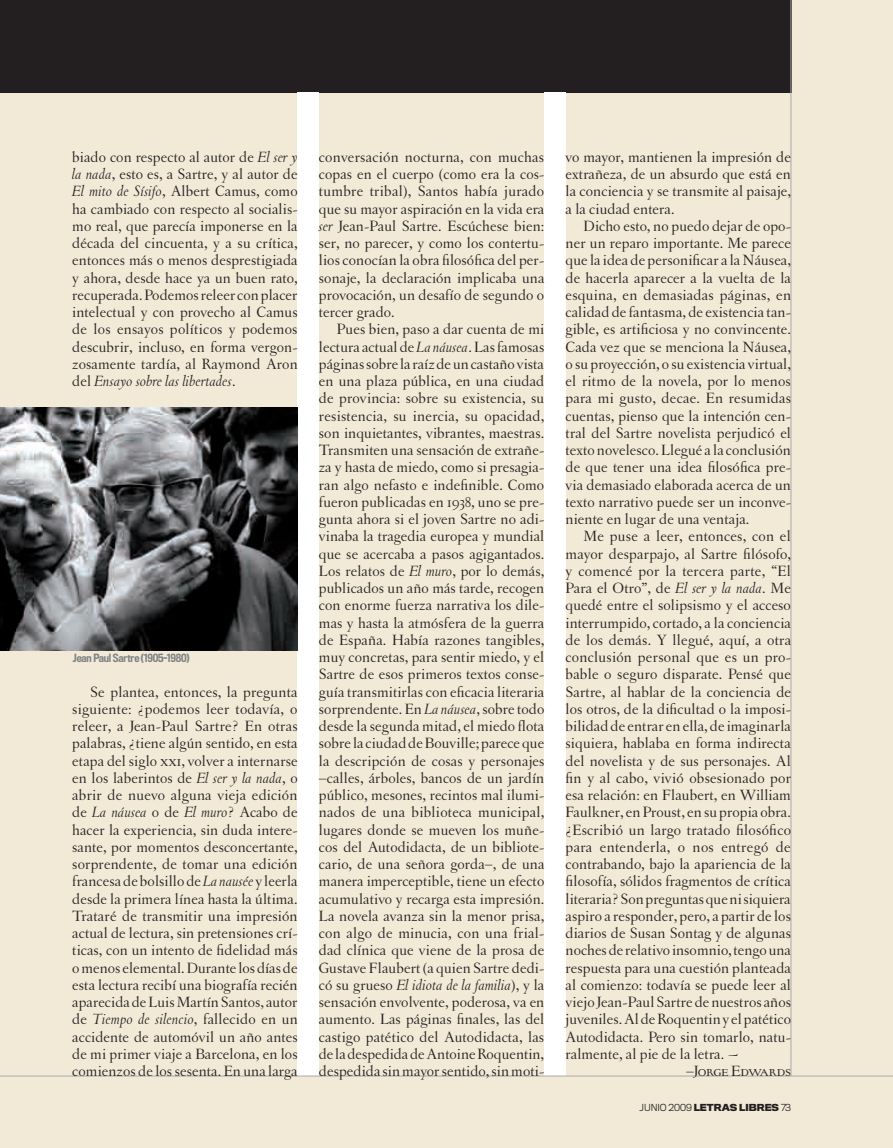
<style>
.page{position:relative;width:893px;height:1148px;background:#f2ead7}
.page>*{position:absolute;margin:0;border:0;box-sizing:border-box;transform-origin:0 0}
.t1{font:15.75px/17.2px "Letras Oldstyle";letter-spacing:.005em;color:#231f20;text-align:justify}
.t2{font:15.75px "Letras Oldstyle Expert";letter-spacing:-.03em;color:#231f20}
.t3{font:500 10.5px "Titling Gothic FB Cond";letter-spacing:-.02em;color:#808285}
.t4{font:700 9px "Titling Gothic FB Normal";color:#231f20}
.s1{font-style:italic}
.s2{font-family:"Letras Oldstyle Expert"}
.s3{font-weight:300}
</style>
<div class="page">
<div style="left:0;top:0;width:791px;height:93px;background:#231f20"></div>
<hr style="left:791px;top:0;width:1px;height:1076px;background:#a8a9ad">
<div style="left:298px;top:93px;width:21px;height:983px;background:#fff"></div>
<div style="left:544px;top:93px;width:21px;height:983px;background:#fff"></div>
<hr style="left:0;top:1076px;width:893px;height:1px;background:#a8a9ad">
<img style="left:0;top:408px;width:298px;height:242px">
<p class="t1" style="left:72px;top:148px;width:227px">biado con respecto al autor de <span class="s1">El ser y la nada</span>, esto es, a Sartre, y al autor de <span class="s1">El mito de Sísifo</span>, Albert Camus, como ha cambiado con respecto al socialis&shy;mo real, que parecía imponerse en la década del cincuenta, y a su crítica, entonces más o menos desprestigiada y ahora, desde hace ya un buen rato, recuperada. Podemos releer con placer intelectual y con provecho al Camus de los ensayos políticos y podemos descubrir, incluso, en forma vergon&shy;zosamente tardía, al Raymond Aron del <span class="s1">Ensayo sobre las libertades</span>.</p>
<p class="t3" style="left:73px;top:651px;width:118px">Jean Paul Sartre (1905-1980)</p>
<p class="t1" style="left:72px;top:683px;width:227px;text-indent:18px">Se plantea, entonces, la pregunta siguiente: ¿podemos leer todavía, o releer, a Jean-Paul Sartre? En otras palabras, ¿tiene algún sentido, en esta etapa del siglo <span class="s2">xxi</span>, volver a internarse en los laberintos de <span class="s1">El ser y la nada</span>, o abrir de nuevo alguna vieja edición de <span class="s1">La náusea</span> o de <span class="s1">El muro</span>? Acabo de hacer la experiencia, sin duda intere&shy;sante, por momentos desconcertante, sorprendente, de tomar una edición francesa de bolsillo de <span class="s1">La nausée</span> y leerla desde la primera línea hasta la última.<br>Trataré de transmitir una impresión actual de lectura, sin pretensiones crí&shy;ticas, con un intento de fidelidad más o menos elemental. Durante los días de esta lectura recibí una biografía recién aparecida de Luis Martín Santos, autor de <span class="s1">Tiempo de silencio</span>, fallecido en un accidente de automóvil un año antes de mi primer viaje a Barcelona, en los comienzos de los sesenta. En una larga</p>
<p class="t1" style="left:319px;top:148px;width:227px">conversación nocturna, con muchas copas en el cuerpo (como era la cos&shy;tumbre tribal), Santos había jurado que su mayor aspiración en la vida era <span class="s1">ser</span> Jean-Paul Sartre. Escúchese bien: ser, no parecer, y como los contertu&shy;lios conocían la obra filosófica del per&shy;sonaje, la declaración implicaba una provocación, un desafío de segundo o tercer grado.</p>
<p class="t1" style="left:319px;top:321px;width:227px;text-indent:18px">Pues bien, paso a dar cuenta de mi lectura actual de <span class="s1">La náusea</span>. Las famosas páginas sobre la raíz de un castaño vista en una plaza pública, en una ciudad de provincia: sobre su existencia, su resistencia, su inercia, su opacidad, son inquietantes, vibrantes, maestras.<br>Transmiten una sensación de extrañe&shy;za y hasta de miedo, como si presagia&shy;ran algo nefasto e indefinible. Como fueron publicadas en 1938, uno se pre&shy;gunta ahora si el joven Sartre no adi&shy;vinaba la tragedia europea y mundial que se acercaba a pasos agigantados.<br>Los relatos de <span class="s1">El muro</span>, por lo demás, publicados un año más tarde, recogen con enorme fuerza narrativa los dile&shy;mas y hasta la atmósfera de la guerra de España. Había razones tangibles, muy concretas, para sentir miedo, y el Sartre de esos primeros textos conse&shy;guía transmitirlas con eficacia literaria sorprendente. En <span class="s1">La náusea</span>, sobre todo desde la segunda mitad, el miedo flota sobre la ciudad de Bouville; parece que la descripción de cosas y personajes –calles, árboles, bancos de un jardín público, mesones, recintos mal ilumi&shy;nados de una biblioteca municipal, lugares donde se mueven los muñe&shy;cos del Autodidacta, de un bibliote&shy;cario, de una señora gorda–, de una manera imperceptible, tiene un efecto acumulativo y recarga esta impresión.<br>La novela avanza sin la menor prisa, con algo de minucia, con una frial&shy;dad clínica que viene de la prosa de Gustave Flaubert (a quien Sartre dedi&shy;có su grueso <span class="s1">El idiota de la familia</span>), y la sensación envolvente, poderosa, va en aumento. Las páginas finales, las del castigo patético del Autodidacta, las de la despedida de Antoine Roquentin, despedida sin mayor sentido, sin moti-</p>
<p class="t1" style="left:565px;top:148px;width:227px">vo mayor, mantienen la impresión de extrañeza, de un absurdo que está en la conciencia y se transmite al paisaje, a la ciudad entera.</p>
<p class="t1" style="left:565px;top:217px;width:227px;text-indent:18px">Dicho esto, no puedo dejar de opo&shy;ner un reparo importante. Me parece que la idea de personificar a la Náusea, de hacerla aparecer a la vuelta de la esquina, en demasiadas páginas, en calidad de fantasma, de existencia tan&shy;gible, es artificiosa y no convincente.<br>Cada vez que se menciona la Náusea, o su proyección, o su existencia virtual, el ritmo de la novela, por lo menos para mi gusto, decae. En resumidas cuentas, pienso que la intención cen&shy;tral del Sartre novelista perjudicó el texto novelesco. Llegué a la conclusión de que tener una idea filosófica pre&shy;via demasiado elaborada acerca de un texto narrativo puede ser un inconve&shy;niente en lugar de una ventaja.</p>
<p class="t1" style="left:565px;top:528px;width:227px;text-indent:18px">Me puse a leer, entonces, con el mayor desparpajo, al Sartre filósofo, y comencé por la tercera parte, “El Para el Otro”, de <span class="s1">El ser y la nada</span>. Me quedé entre el solipsismo y el acceso interrumpido, cortado, a la conciencia de los demás. Y llegué, aquí, a otra conclusión personal que es un pro&shy;bable o seguro disparate. Pensé que Sartre, al hablar de la conciencia de los otros, de la dificultad o la imposi&shy;bilidad de entrar en ella, de imaginarla siquiera, hablaba en forma indirecta del novelista y de sus personajes. Al fin y al cabo, vivió obsesionado por esa relación: en Flaubert, en William Faulkner, en Proust, en su propia obra. ¿Escribió un largo tratado filosófico para entenderla, o nos entregó de contrabando, bajo la apariencia de la filosofía, sólidos fragmentos de crítica literaria? Son preguntas que ni siquiera aspiro a responder, pero, a partir de los diarios de Susan Sontag y de algunas noches de relativo insomnio, tengo una respuesta para una cuestión planteada al comienzo: todavía se puede leer al viejo Jean-Paul Sartre de nuestros años juveniles. Al de Roquentin y el patético Autodidacta. Pero sin tomarlo, natu&shy;ralmente, al pie de la letra. ~</p>
<p class="t2" style="left:686px;top:1062px;width:106px">–Jorge Edwards</p>
<p class="t4" style="left:639px;top:1101px;width:153px"><span class="s3">JUNIO 2009</span> LETRAS LIBRES <span class="s3">73</span></p>
</div>
